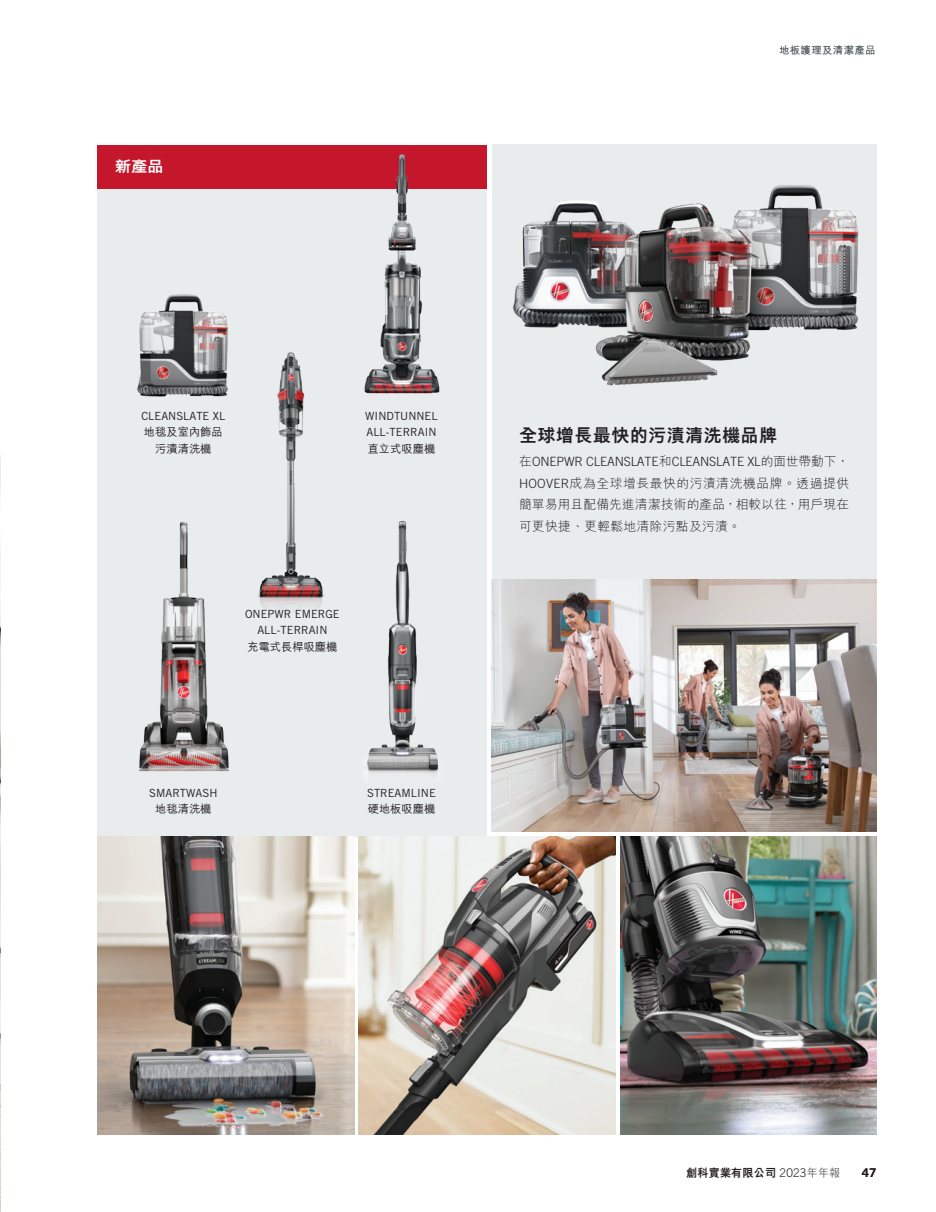
<style>
.page{position:relative;width:936px;height:1212px;background:#fff}
.page>*{position:absolute;margin:0;border:0;box-sizing:border-box;transform-origin:0 0}
.t1{font:800 18px "M Hei HK";letter-spacing:.025em;color:#231f20}
.t2{font:800 15px "M Hei HK";color:#fff;scale:1.1 1}
.t3{font:300 12.75px/21.8px "M Hei HK";letter-spacing:.01em;color:#231f20;text-align:justify}
.t4{font:300 12.75px "Trade Gothic LT Pro";letter-spacing:-.01em;color:#231f20}
.t5{font:12px "Trade Gothic LT Pro Bd 2";color:#231f20}
.t6{font:11.25px/16.5px "Trade Gothic LT Pro";color:#231f20}
.t7{font:500 11.25px/16.5px "M Hei HK";color:#231f20;text-align:center}
.t8{font:800 11.25px "M Hei HK";letter-spacing:.025em;color:#231f20}
.t9{font:700 10.5px "M Hei HK";letter-spacing:.025em;color:#475153}
.s1{font-family:"M Hei HK"}
.s2{font-family:"Trade Gothic LT Pro"}
.s3{font-family:"Trade Gothic LT Pro";font-weight:300;font-size:12px}
.s4{font-weight:300}
</style>
<div class="page">
<div style="left:98px;top:188px;width:389px;height:648px;background:#e8ecec"></div>
<img style="left:620px;top:836px;width:256px;height:299px">
<div style="left:491px;top:145px;width:385px;height:687px;background:#e8ecec"></div>
<img style="left:359px;top:836px;width:256px;height:299px">
<img style="left:98px;top:836px;width:256px;height:299px">
<img style="left:491px;top:579px;width:385px;height:253px">
<div style="left:98px;top:145px;width:389px;height:43px;background:#c5172c"></div>
<img style="left:137px;top:294px;width:91px;height:103px">
<img style="left:336px;top:154px;width:131px;height:240px">
<img style="left:139px;top:522px;width:90px;height:250px">
<img style="left:0;top:455px;width:1px;height:757px">
<img style="left:366px;top:521px;width:72px;height:254px">
<img style="left:258px;top:339px;width:82px;height:270px">
<img style="left:513px;top:185px;width:346px;height:201px">
<h2 class="t2" style="left:115px;top:159px;width:46px">新產品</h2>
<p class="t9" style="left:779px;top:42px;width:98px">地板護理及清潔產品</p>
<p class="t6" style="left:141px;top:407px;width:86px">CLEANSLATE XL</p>
<p class="t7" style="left:144px;top:423px;width:80px">地毯及室內飾品污漬清洗機</p>
<p class="t6" style="left:365px;top:407px;width:74px">WINDTUNNEL<br>ALL-TERRAIN</p>
<p class="t7" style="left:368px;top:439px;width:69px">直立式吸塵機</p>
<p class="t6" style="left:245px;top:605px;width:96px;text-align:center">ONEPWR EMERGE<br>ALL-TERRAIN</p>
<p class="t7" style="left:247px;top:638px;width:91px">充電式長桿吸塵機</p>
<p class="t6" style="left:149px;top:784px;width:70px">SMARTWASH</p>
<p class="t7" style="left:155px;top:800px;width:58px">地毯清洗機</p>
<p class="t6" style="left:367px;top:784px;width:70px">STREAMLINE</p>
<p class="t7" style="left:368px;top:800px;width:69px">硬地板吸塵機</p>
<h1 class="t1" style="left:519px;top:426px;width:259px">全球增長最快的污漬清洗機品牌</h1>
<p class="t4" style="left:519px;top:454px;width:331px"><span class="s1">在</span>ONEPWR CLEANSLATE<span class="s1">和</span>CLEANSLATE XL<span class="s1">的面世帶動下，</span></p>
<p class="t3" style="left:519px;top:472px;width:332px"><span class="s2">HOOVER</span>成為全球增長最快的污漬清洗機品牌。透過提供簡單易用且配備先進清潔技術的產品，相較以往，用戶現在可更快捷、更輕鬆地清除污點及污漬。</p>
<p class="t8" style="left:686px;top:1167px;width:155px">創科實業有限公司 <span class="s3">2023</span><span class="s4">年年報</span></p>
<p class="t5" style="left:861px;top:1165px;width:16px">47</p>
</div>
